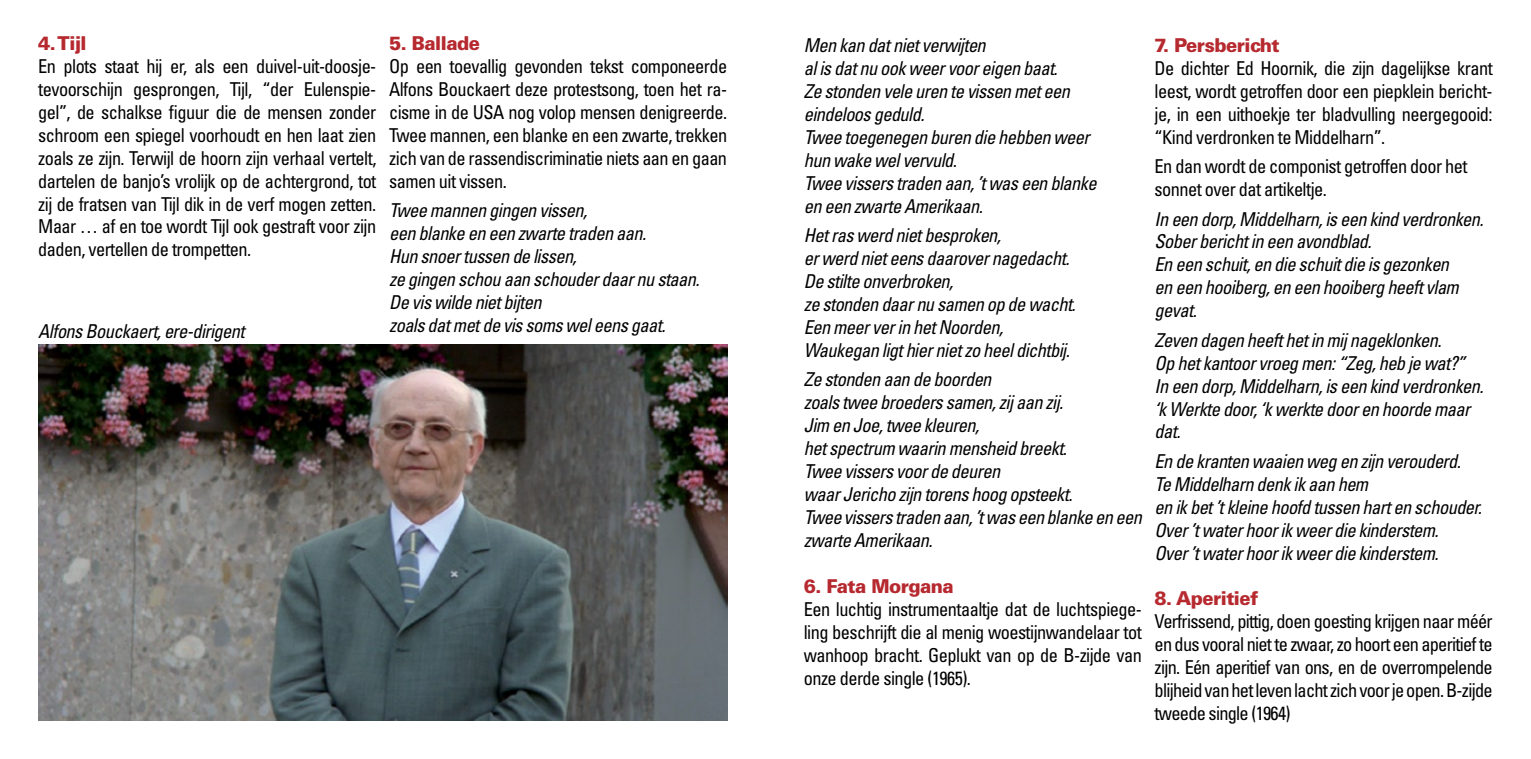
<style>
.page{position:relative;width:1531px;height:759px;background:#fff}
.page>*{position:absolute;margin:0;border:0;box-sizing:border-box;transform-origin:0 0}
.t1{font:italic condensed 19.12px/22.9px "Univers LT Std";letter-spacing:-.03em;color:#000;scale:.96 1}
.t2{font:condensed 19.12px/22.9px "Univers LT Std";letter-spacing:-.03em;color:#000;text-align:justify;scale:.96 1}
.t3{font:900 19.12px "Univers LT Std";letter-spacing:-.03em;color:#b6292f;scale:.96 1}
</style>
<div class="page">
<img style="left:38px;top:344px;width:689px;height:377px">
<p class="t3" style="left:38px;top:31px;width:52px">4. Tijl</p>
<p class="t2" style="left:38px;top:54px;width:354px">En plots staat hij er, als een duivel-uit-doosje&shy;tevoorschijn gesprongen, Tijl, “der Eulenspie&shy;gel”, de schalkse figuur die de mensen zonder schroom een spiegel voorhoudt en hen laat zien zoals ze zijn. Terwijl de hoorn zijn verhaal vertelt, dartelen de banjo’s vrolijk op de achtergrond, tot zij de fratsen van Tijl dik in de verf mogen zetten.<br>Maar … af en toe wordt Tijl ook gestraft voor zijn daden, vertellen de trompetten.</p>
<p class="t1" style="left:38px;top:320px;width:216px">Alfons Bouckaert, ere-dirigent</p>
<p class="t3" style="left:389px;top:31px;width:96px">5. Ballade</p>
<p class="t2" style="left:389px;top:54px;width:354px">Op een toevallig gevonden tekst componeerde Alfons Bouckaert deze protestsong, toen het ra&shy;cisme in de USA nog volop mensen denigreerde.<br>Twee mannen, een blanke en een zwarte, trekken zich van de rassendiscriminatie niets aan en gaan samen uit vissen.</p>
<p class="t1" style="left:389px;top:199px;width:325px">Twee mannen gingen vissen,<br>een blanke en een zwarte traden aan.<br>Hun snoer tussen de lissen,<br>ze gingen schou aan schouder daar nu staan.<br>De vis wilde niet bijten<br>zoals dat met de vis soms wel eens gaat.</p>
<p class="t1" style="left:804px;top:34px;width:307px">Men kan dat niet verwijten<br>al is dat nu ook weer voor eigen baat.<br>Ze stonden vele uren te vissen met een eindeloos geduld.<br>Twee toegenegen buren die hebben weer hun wake wel vervuld.<br>Twee vissers traden aan, ’t was een blanke en een zwarte Amerikaan.</p>
<p class="t1" style="left:804px;top:224px;width:285px">Het ras werd niet besproken,<br>er werd niet eens daarover nagedacht.<br>De stilte onverbroken,<br>ze stonden daar nu samen op de wacht.<br>Een meer ver in het Noorden,<br>Waukegan ligt hier niet zo heel dichtbij.</p>
<p class="t1" style="left:804px;top:368px;width:354px">Ze stonden aan de boorden<br>zoals twee broeders samen, zij aan zij.<br>Jim en Joe, twee kleuren,<br>het spectrum waarin mensheid breekt.<br>Twee vissers voor de deuren<br>waar Jericho zijn torens hoog opsteekt.<br>Twee vissers traden aan, ’t was een blanke en een zwarte Amerikaan.</p>
<p class="t3" style="left:804px;top:574px;width:158px">6. Fata Morgana</p>
<p class="t2" style="left:804px;top:597px;width:354px">Een luchtig instrumentaaltje dat de luchtspiege&shy;ling beschrijft die al menig woestijnwandelaar tot wanhoop bracht. Geplukt van op de B-zijde van onze derde single (1965).</p>
<p class="t3" style="left:1154px;top:33px;width:132px">7. Persbericht</p>
<p class="t2" style="left:1154px;top:57px;width:354px">De dichter Ed Hoornik, die zijn dagelijkse krant leest, wordt getroffen door een piepklein bericht&shy;je, in een uithoekje ter bladvulling neergegooid: “Kind verdronken te Middelharn”.</p>
<p class="t2" style="left:1154px;top:155px;width:327px">En dan wordt de componist getroffen door het sonnet over dat artikeltje.</p>
<p class="t1" style="left:1154px;top:207px;width:344px">In een dorp, Middelharn, is een kind verdronken.<br>Sober bericht in een avondblad.<br>En een schuit, en die schuit die is gezonken<br>en een hooiberg, en een hooiberg heeft vlam gevat.</p>
<p class="t1" style="left:1154px;top:328px;width:344px">Zeven dagen heeft het in mij nageklonken.<br>Op het kantoor vroeg men: “Zeg, heb je wat?” In een dorp, Middelharn, is een kind verdronken. ‘k Werkte door, ‘k werkte door en hoorde maar dat.</p>
<p class="t1" style="left:1154px;top:449px;width:342px">En de kranten waaien weg en zijn verouderd.<br>Te Middelharn denk ik aan hem<br>en ik bet ’t kleine hoofd tussen hart en schouder.<br>Over ’t water hoor ik weer die kinderstem.<br>Over ’t water hoor ik weer die kinderstem.</p>
<p class="t3" style="left:1154px;top:587px;width:110px">8. Aperitief</p>
<p class="t2" style="left:1154px;top:610px;width:354px">Verfrissend, pittig, doen goesting krijgen naar méér en dus vooral niet te zwaar, zo hoort een aperitief te zijn. Eén aperitief van ons, en de overrompelende blijheid van het leven lacht zich voor je open. B-zijde tweede single (1964)</p>
</div>
